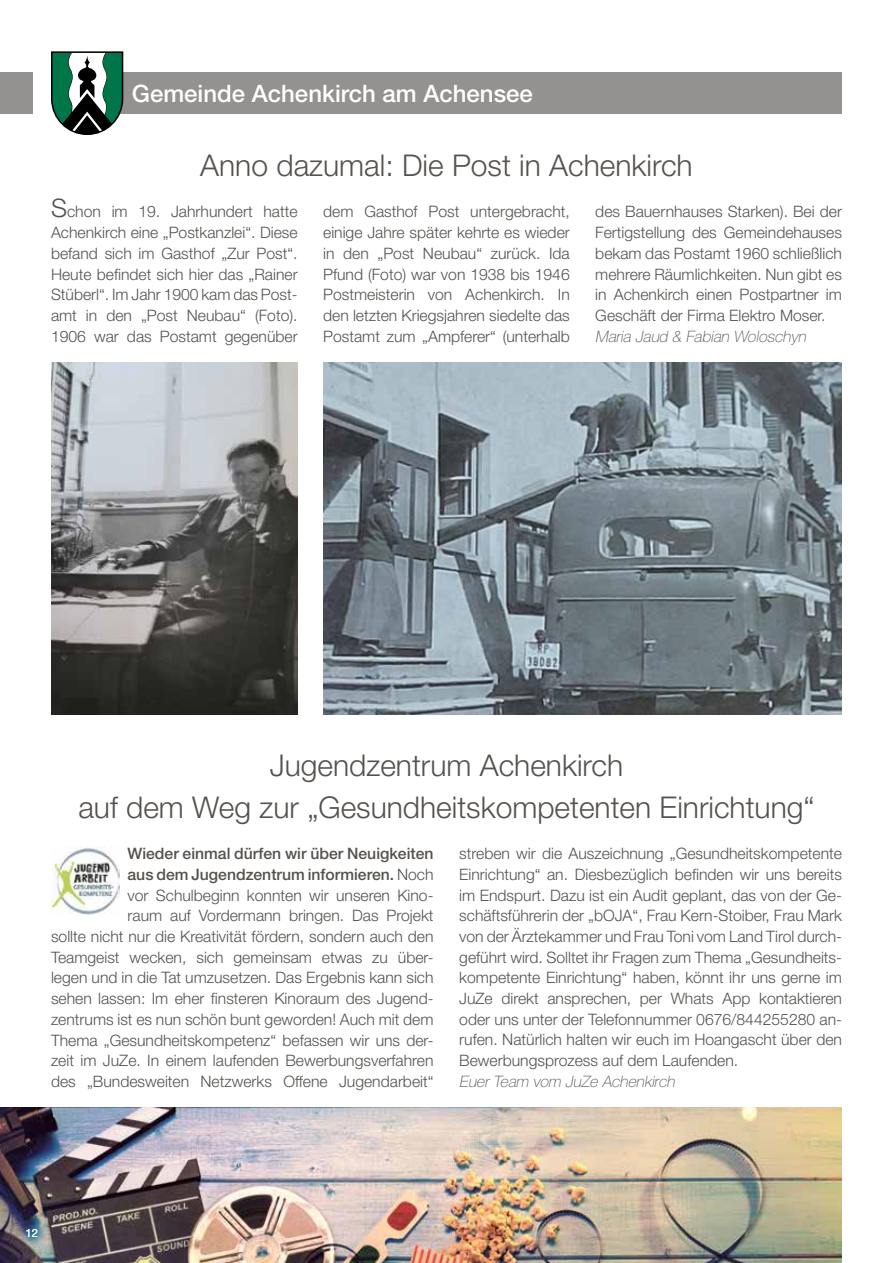
<style>
.page{position:relative;width:893px;height:1263px;background:#fff}
.page>*{position:absolute;margin:0;border:0;box-sizing:border-box;transform-origin:0 0}
.t1{font:300 30px/41.4px "Helvetica Neue LT Pro";color:#55524e;text-align:center}
.t2{font:500 24px "Helvetica Neue LT Pro";color:#fff}
.t3{font:300 15.75px/20.7px "Helvetica Neue LT Pro";color:#55524e;text-align:justify}
.t4{font:italic 100 15.75px "Helvetica Neue LT Pro";color:#55524e}
.t5{font:11.25px "Helvetica Neue LT Pro";color:#fff}
.s1{font-size:25.5px}
.s2{font-weight:500}
</style>
<div class="page">
<div style="left:0;top:73px;width:32px;height:41px;background:#949290"></div>
<div style="left:72px;top:73px;width:770px;height:41px;background:#949290"></div>
<svg style="left:51px;top:52px;width:72px;height:83px"></svg>
<img style="left:323px;top:362px;width:519px;height:352px">
<img style="left:51px;top:362px;width:247px;height:352px">
<img style="left:51px;top:847px;width:68px;height:67px">
<img style="left:0;top:1108px;width:842px;height:155px">
<h2 class="t2" style="left:132px;top:79px;width:403px">Gemeinde Achenkirch am Achensee</h2>
<h1 class="t1" style="left:200px;top:144px;width:494px">Anno dazumal: Die Post in Achenkirch</h1>
<p class="t3" style="left:595px;top:201px;width:248px">des Bauernhauses Starken). Bei der Fertigstellung des Gemeindehauses bekam das Postamt 1960 schließlich mehrere Räumlichkeiten. Nun gibt es in Achenkirch einen Postpartner im Geschäft der Firma Elektro Moser.</p>
<p class="t4" style="left:595px;top:327px;width:215px">Maria Jaud &amp; Fabian Woloschyn</p>
<p class="t3" style="left:51px;top:201px;width:248px"><span class="s1">S</span>chon im 19. Jahrhundert hatte Achenkirch eine „Postkanzlei“. Diese befand sich im Gasthof „Zur Post“.<br>Heute befindet sich hier das „Rainer Stüberl“. Im Jahr 1900 kam das Post&shy;amt in den „Post Neubau“ (Foto).<br>1906 war das Postamt gegenüber</p>
<p class="t3" style="left:323px;top:201px;width:248px">dem Gasthof Post untergebracht, einige Jahre später kehrte es wieder in den „Post Neubau“ zurück. Ida Pfund (Foto) war von 1938 bis 1946<br>Postmeisterin von Achenkirch. In den letzten Kriegsjahren siedelte das Postamt zum „Ampferer“ (unterhalb</p>
<h1 class="t1" style="left:78px;top:744px;width:738px">Jugendzentrum Achenkirch<br>auf dem Weg zur „Gesundheitskompetenten Einrichtung“</h1>
<p class="t3" style="left:51px;top:843px;width:384px;text-align:right"><span class="s2">Wieder einmal dürfen wir über Neuigkeiten<br>aus dem Jugendzentrum informieren.</span> Noch<br>vor Schulbeginn konnten wir unseren Kino-<br>raum auf Vordermann bringen. Das Projekt<br>sollte nicht nur die Kreativität fördern, sondern auch den Teamgeist wecken, sich gemeinsam etwas zu über&shy;legen und in die Tat umzusetzen. Das Ergebnis kann sich sehen lassen: Im eher finsteren Kinoraum des Jugend&shy;zentrums ist es nun schön bunt geworden! Auch mit dem Thema „Gesundheitskompetenz“ befassen wir uns der&shy;zeit im JuZe. In einem laufenden Bewerbungsverfahren des „Bundesweiten Netzwerks Offene Jugendarbeit“</p>
<p class="t3" style="left:459px;top:843px;width:384px">streben wir die Auszeichnung „Gesundheitskompetente Einrichtung“ an. Diesbezüglich befinden wir uns bereits im Endspurt. Dazu ist ein Audit geplant, das von der Ge&shy;schäftsführerin der „bOJA“, Frau Kern-Stoiber, Frau Mark von der Ärztekammer und Frau Toni vom Land Tirol durch&shy;geführt wird. Solltet ihr Fragen zum Thema „Gesundheits&shy;kompetente Einrichtung“ haben, könnt ihr uns gerne im JuZe direkt ansprechen, per Whats App kontaktieren oder uns unter der Telefonnummer 0676/844255280 an&shy;rufen. Natürlich halten wir euch im Hoangascht über den Bewerbungsprozess auf dem Laufenden.</p>
<p class="t4" style="left:459px;top:1072px;width:220px">Euer Team vom JuZe Achenkirch</p>
<p class="t5" style="left:26px;top:1226px;width:14px">12</p>
</div>
